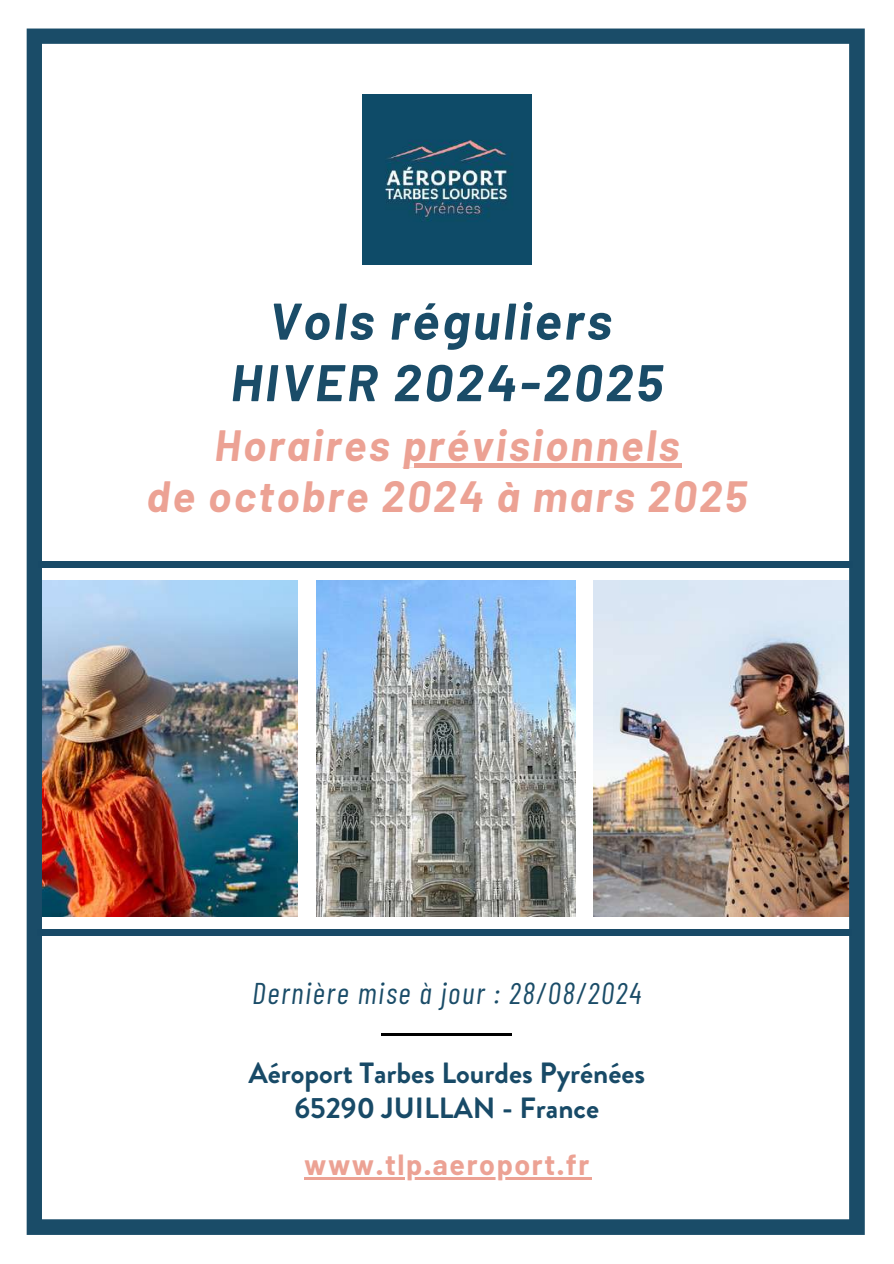
<style>
.page{position:relative;width:894px;height:1264px;background:#fff}
.page>*{position:absolute;margin:0;border:0;box-sizing:border-box;transform-origin:0 0}
.t1{font:italic 700 51.45px/61.5px "Barlow";letter-spacing:.055em;color:#1a4c68;text-align:center}
.t2{font:italic 700 42.75px/51px "Barlow";letter-spacing:.055em;color:#eca294;text-align:center}
.t3{font:italic 30px "Barlow Condensed";letter-spacing:.055em;color:#1a4c68}
.t4{font:700 29.25px/35.7px "Brandon Grotesque";color:#184a67;text-align:center}
.t5{font:700 28.5px "Barlow";letter-spacing:.055em;color:#eca294}
</style>
<div class="page">
<img style="left:27px;top:29px;width:837px;height:1205px">
<div style="left:38px;top:561px;width:814px;height:7px;background:#184a67"></div>
<div style="left:38px;top:929px;width:813px;height:6px;background:#184a67"></div>
<hr style="left:381px;top:1032px;width:131px;height:3px;background:#000">
<img style="left:362px;top:94px;width:169px;height:170px">
<hr style="left:304px;top:1177px;width:287px;height:2px;background:#eca294">
<hr style="left:402px;top:463px;width:279px;height:4px;background:#eca294">
<h1 class="t1" style="left:230px;top:288px;width:434px">Vols réguliers<br>HIVER 2024-2025</h1>
<h2 class="t2" style="left:147px;top:418px;width:601px">Horaires prévisionnels<br>de octobre 2024 à mars 2025</h2>
<p class="t3" style="left:252px;top:974px;width:390px">Dernière mise à jour : 28/08/2024</p>
<p class="t4" style="left:248px;top:1054px;width:398px">Aéroport Tarbes Lourdes Pyrénées<br>65290 JUILLAN - France</p>
<p class="t5" style="left:304px;top:1146px;width:287px">www.tlp.aeroport.fr</p>
</div>
